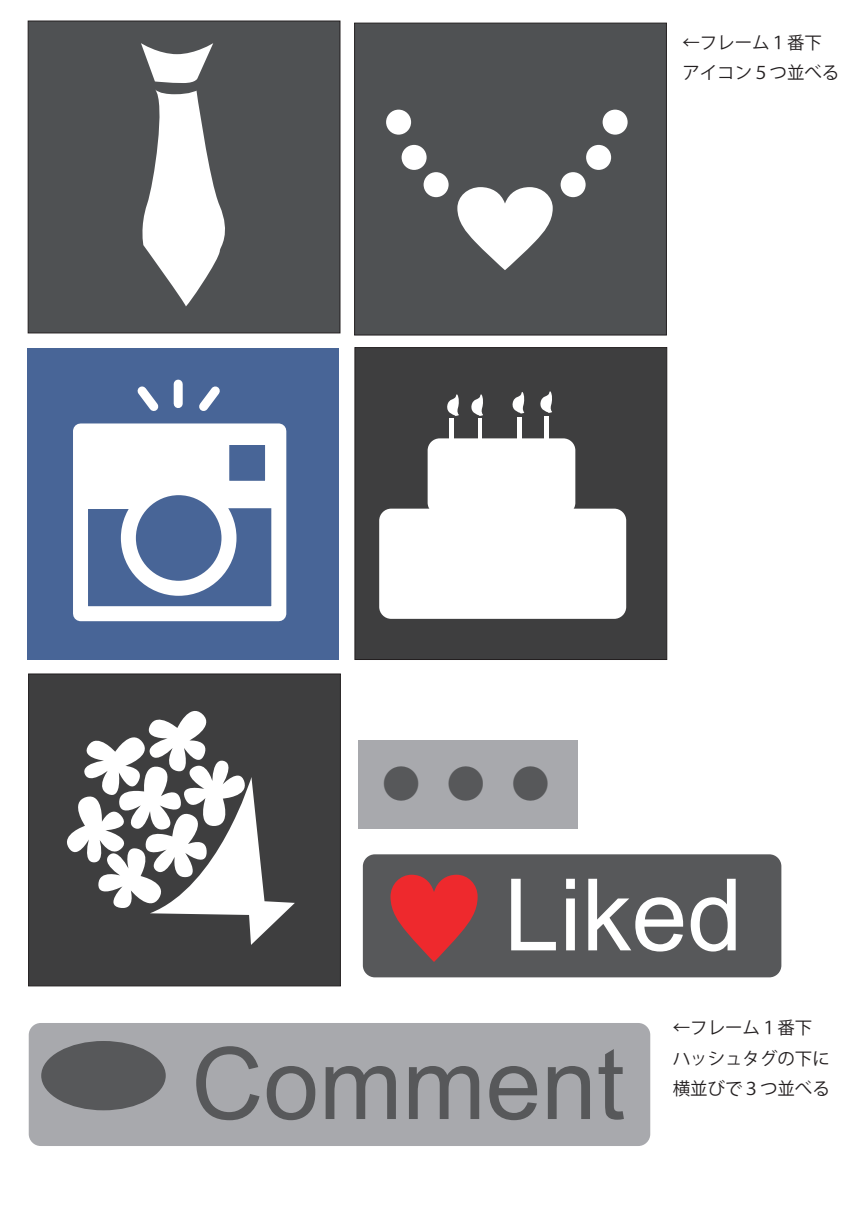
<style>
.page{position:relative;width:859px;height:1208px;background:#fff}
.page>*{position:absolute;margin:0;border:0;box-sizing:border-box;transform-origin:0 0}
.t1{font:103.3px "Koz Go Pr 6 N";color:#fff;scale:1.15 1}
.t2{font:100px/168.6px "Arial";color:#57585a}
.t3{font:38.1px "Koz Go Pr 6 N";color:#57585a}
.t4{font:17.4px/30.5px "Koz Go Pr 6 N";color:#231f20}
.s1{font-family:"Koz Go Pr 6 N";font-size:108.5px;color:#ee292d}
.s2{color:#fff}
</style>
<div class="page">
<div style="left:27px;top:348px;width:312px;height:312px;background:#486597"></div>
<div style="left:73px;top:423px;width:213px;height:198px;border:15px solid #fff"></div>
<div style="left:121px;top:480px;width:115px;height:116px;border:15px solid #fff;border-radius:50%"></div>
<div style="left:214px;top:430px;width:66px;height:66px;border:15px solid #fff"></div>
<div style="left:87px;top:432px;width:135px;height:60px;background:#fff"></div>
<div style="left:81px;top:452px;width:63px;height:57px;background:#fff"></div>
<div style="left:215px;top:485px;width:65px;height:23px;background:#fff;border-radius:5px"></div>
<svg style="left:137px;top:386px;width:22px;height:25px"></svg>
<svg style="left:199px;top:386px;width:21px;height:25px"></svg>
<div style="left:174px;top:384px;width:9px;height:19px;background:#fff"></div>
<div style="left:28px;top:21px;width:312px;height:312px;background:#4f5153;border:1px solid #231f20"></div>
<div style="left:354px;top:23px;width:313px;height:312px;background:#4f5153;border:1px solid #231f20"></div>
<div style="left:424px;top:172px;width:25px;height:25px;background:#fff;border-radius:50%"></div>
<div style="left:561px;top:172px;width:25px;height:25px;background:#fff;border-radius:50%"></div>
<div style="left:402px;top:145px;width:25px;height:25px;background:#fff;border-radius:50%"></div>
<div style="left:586px;top:145px;width:25px;height:25px;background:#fff;border-radius:50%"></div>
<div style="left:386px;top:110px;width:25px;height:25px;background:#fff;border-radius:50%"></div>
<div style="left:603px;top:110px;width:25px;height:25px;background:#fff;border-radius:50%"></div>
<div style="left:354px;top:347px;width:313px;height:313px;background:#3e3e3f;border:1px solid #231f20"></div>
<div style="left:28px;top:673px;width:313px;height:313px;background:#3e3e3f;border:1px solid #231f20"></div>
<svg style="left:141px;top:43px;width:72px;height:40px"></svg>
<svg style="left:142px;top:89px;width:83px;height:218px"></svg>
<div style="left:428px;top:438px;width:147px;height:77px;background:#fff;border-radius:12px"></div>
<div style="left:379px;top:508px;width:247px;height:111px;background:#fff;border-radius:12px"></div>
<div style="left:449px;top:418px;width:5px;height:28px;background:#fff"></div>
<hr style="left:478px;top:418px;width:4px;height:26px;background:#fff">
<div style="left:517px;top:416px;width:5px;height:28px;background:#fff"></div>
<svg style="left:447px;top:394px;width:12px;height:22px"></svg>
<div style="left:544px;top:416px;width:5px;height:28px;background:#fff"></div>
<svg style="left:471px;top:394px;width:12px;height:22px"></svg>
<svg style="left:540px;top:391px;width:12px;height:22px"></svg>
<svg style="left:512px;top:392px;width:13px;height:21px"></svg>
<svg style="left:67px;top:711px;width:228px;height:234px"></svg>
<div style="left:29px;top:1023px;width:621px;height:123px;background:#a8a9ad;border-radius:12px"></div>
<div style="left:363px;top:854px;width:418px;height:123px;background:#57585a;border-radius:12px"></div>
<div style="left:41px;top:1041px;width:125px;height:69px;background:#57585a;border-radius:50%"></div>
<div style="left:358px;top:740px;width:219px;height:88px;background:#a8a9ad"></div>
<h1 class="t1" style="left:446px;top:170px;width:105px">♥</h1>
<p class="t4" style="left:682px;top:28px;width:158px">←フレーム１番下アイコン５つ並べる</p>
<h3 class="t3" style="left:382px;top:762px;width:169px">● ● ●</h3>
<h2 class="t2" style="left:191px;top:830px;width:553px;text-indent:188px"><span class="s1">♥</span> <span class="s2">Liked<br></span>Comment</h2>
<p class="t4" style="left:673px;top:1012px;width:158px">←フレーム１番下ハッシュタグの下に横並びで３つ並べる</p>
</div>
